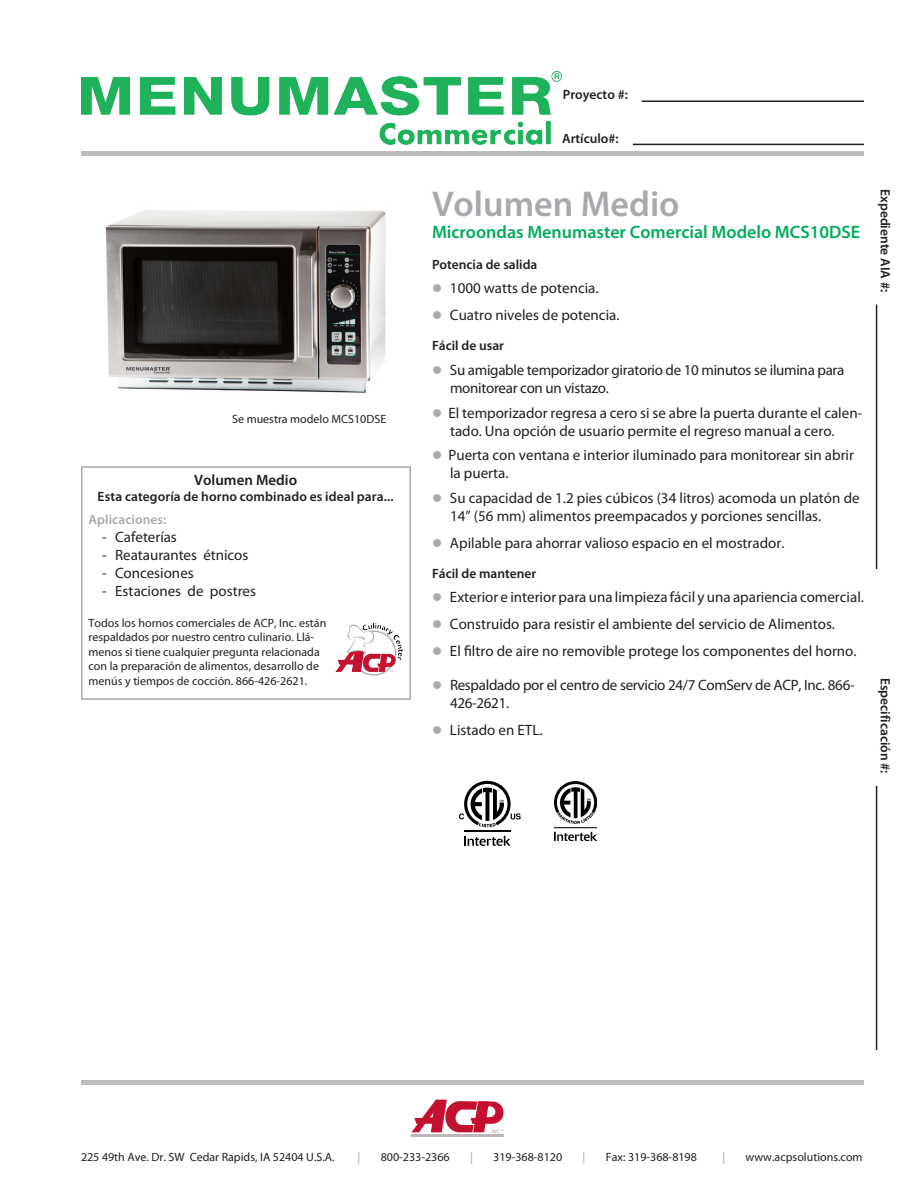
<style>
.page{position:relative;width:918px;height:1188px;background:#fff}
.page>*{position:absolute;margin:0;border:0;box-sizing:border-box;transform-origin:0 0}
.head{font:600 36px "Myriad Pro";color:#a8a9ad}
.head-2{font:600 18px "Myriad Pro";color:#00ac5a}
.blackChart{font:15px/18px "Myriad Pro";color:#231f20}
.blackChart-2{font:15px/18px "Myriad Pro";letter-spacing:-.02em;color:#231f20}
.chartHead{font:15px "Myriad Pro";color:#231f20}
.chartHead-2{font:600 15px "Myriad Pro";color:#231f20}
.chartHead-3{font:600 13.5px "Myriad Pro";color:#231f20}
.t1{font:600 13.5px "Myriad Pro";letter-spacing:.005em;color:#a8a9ad}
.chart{font:12px/14.4px "Myriad Pro";color:#231f20}
.mouse{font:12px "Myriad Pro";color:#231f20}
.mouse-2{font:12px "Myriad Pro";color:#a8a9ad}
.s1{color:#a8a9ad}
</style>
<div class="page">
<div style="left:81px;top:466px;width:330px;height:234px;background:#fff;border:2px solid #a8a9ad"></div>
<img style="left:105px;top:210px;width:281px;height:183px">
<img style="left:336px;top:624px;width:66px;height:51px">
<img style="left:554px;top:781px;width:43px;height:60px">
<svg style="left:464px;top:836px;width:47px;height:10px"></svg>
<hr style="left:464px;top:831px;width:47px;height:1px;background:#000">
<svg style="left:459px;top:781px;width:62px;height:46px"></svg>
<hr style="left:81px;top:152px;width:783px;height:4px;background:#bcbdc0">
<img style="left:81px;top:71px;width:480px;height:74px">
<hr style="left:633px;top:144px;width:231px;height:1px;background:#231f20">
<hr style="left:642px;top:100px;width:222px;height:2px;background:#231f20">
<hr style="left:876px;top:305px;width:1px;height:264px;background:#231f20">
<hr style="left:876px;top:786px;width:1px;height:264px;background:#231f20">
<div style="left:408px;top:1099px;width:102px;height:39px;background:linear-gradient(to right,#fff,#fcfbfb)"></div>
<hr style="left:411px;top:1135px;width:92px;height:2px;background:#beb6b6">
<svg style="left:411px;top:1100px;width:93px;height:33px"></svg>
<hr style="left:81px;top:1081px;width:783px;height:4px;background:#bcbdc0">
<p class="mouse" style="left:232px;top:411px;width:156px">Se muestra modelo MCS10DSE</p>
<p class="chartHead-2" style="left:194px;top:470px;width:105px">Volumen Medio</p>
<p class="chartHead-3" style="left:98px;top:488px;width:298px">Esta categoría de horno combinado es ideal para...</p>
<p class="t1" style="left:89px;top:511px;width:79px">Aplicaciones:</p>
<p class="blackChart" style="left:102px;top:528px;width:76px">- Cafeterías</p>
<p class="blackChart" style="left:102px;top:546px;width:148px">- Reataurantes étnicos</p>
<p class="blackChart" style="left:102px;top:564px;width:93px">- Concesiones</p>
<p class="blackChart" style="left:102px;top:582px;width:156px">- Estaciones de postres</p>
<p class="chart" style="left:89px;top:616px;width:239px">Todos los hornos comerciales de ACP, Inc. están respaldados por nuestro centro culinario. Llá&shy;menos si tiene cualquier pregunta relacionada con la preparación de alimentos, desarrollo de menús y tiempos de cocción. 866-426-2621.</p>
<p class="chartHead-3" style="left:563px;top:86px;width:67px">Proyecto #:</p>
<p class="chartHead-3" style="left:562px;top:130px;width:58px">Artículo#:</p>
<p class="head" style="left:432px;top:181px;width:249px">Volumen Medio</p>
<p class="head-2" style="left:432px;top:220px;width:429px">Microondas Menumaster Comercial Modelo MCS10DSE</p>
<p class="chartHead-3" style="left:432px;top:256px;width:107px">Potencia de salida</p>
<p class="blackChart" style="left:432px;top:279px;width:168px"><span class="s1">●</span> 1000 watts de potencia.</p>
<p class="blackChart" style="left:432px;top:306px;width:189px"><span class="s1">●</span> Cuatro niveles de potencia.</p>
<p class="chartHead-3" style="left:432px;top:337px;width:74px">Fácil de usar</p>
<p class="blackChart-2" style="left:450px;top:361px;width:396px;text-indent:-18px"><span class="s1">●</span> Su amigable temporizador giratorio de 10 minutos se ilumina para monitorear con un vistazo.</p>
<p class="blackChart" style="left:450px;top:403px;width:414px;text-indent:-18px"><span class="s1">●</span> El temporizador regresa a cero si se abre la puerta durante el calen&shy;tado. Una opción de usuario permite el regreso manual a cero.</p>
<p class="blackChart" style="left:450px;top:446px;width:406px;text-indent:-18px"><span class="s1">●</span> Puerta con ventana e interior iluminado para monitorear sin abrir la puerta.</p>
<p class="blackChart" style="left:450px;top:489px;width:411px;text-indent:-18px"><span class="s1">●</span> Su capacidad de 1.2 pies cúbicos (34 litros) acomoda un platón de<br>14” (56 mm) alimentos preempacados y porciones sencillas.</p>
<p class="blackChart" style="left:432px;top:534px;width:354px"><span class="s1">●</span> Apilable para ahorrar valioso espacio en el mostrador.</p>
<p class="chartHead-3" style="left:432px;top:565px;width:106px">Fácil de mantener</p>
<p class="chartHead" style="left:432px;top:588px;width:433px"><span class="s1">●</span> Exterior e interior para una limpieza fácil y una apariencia comercial.</p>
<p class="blackChart" style="left:432px;top:615px;width:405px"><span class="s1">●</span> Construido para resistir el ambiente del servicio de Alimentos.</p>
<p class="blackChart" style="left:432px;top:642px;width:426px"><span class="s1">●</span> El filtro de aire no removible protege los componentes del horno.</p>
<p class="blackChart-2" style="left:450px;top:675px;width:406px;text-indent:-18px"><span class="s1">●</span> Respaldado por el centro de servicio 24/7 ComServ de ACP, Inc. 866-<br>426-2621.</p>
<p class="blackChart" style="left:432px;top:720px;width:112px"><span class="s1">●</span> Listado en ETL.</p>
<p class="chartHead-3" style="left:894px;top:189px;width:104px;rotate:90deg">Expediente AIA #:</p>
<p class="chartHead-3" style="left:894px;top:678px;width:97px;rotate:90deg">Especificación #:</p>
<p class="mouse" style="left:81px;top:1150px;width:255px">225 49th Ave. Dr. SW Cedar Rapids, IA 52404 U.S.A.</p>
<p class="mouse-2" style="left:358px;top:1150px;width:4px">|</p>
<p class="mouse" style="left:381px;top:1150px;width:70px">800-233-2366</p>
<p class="mouse-2" style="left:470px;top:1150px;width:4px">|</p>
<p class="mouse" style="left:493px;top:1150px;width:70px">319-368-8120</p>
<p class="mouse-2" style="left:583px;top:1150px;width:4px">|</p>
<p class="mouse" style="left:606px;top:1150px;width:93px">Fax: 319-368-8198</p>
<p class="mouse-2" style="left:722px;top:1150px;width:4px">|</p>
<p class="mouse" style="left:746px;top:1150px;width:118px">www.acpsolutions.com</p>
</div>
